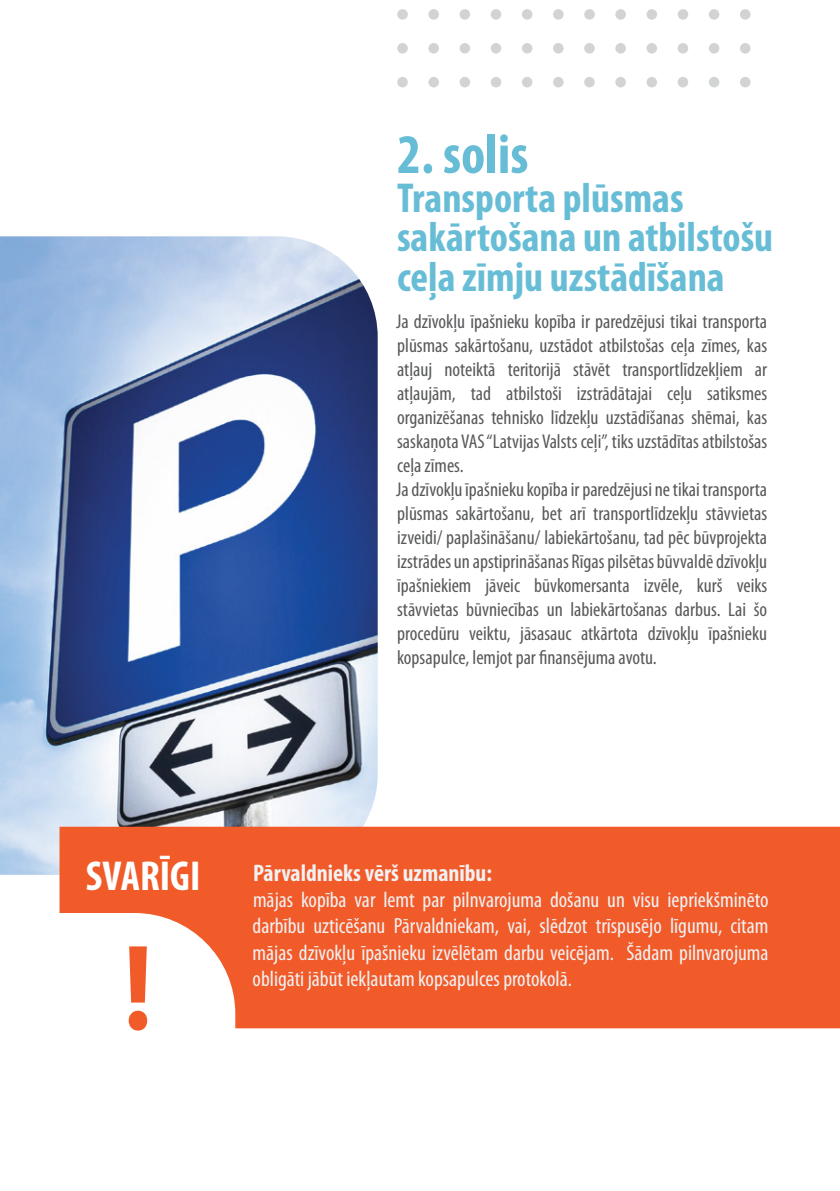
<style>
.page{position:relative;width:840px;height:1191px;background:#fff}
.page>*{position:absolute;margin:0;border:0;box-sizing:border-box;transform-origin:0 0}
.t1{font:700 condensed 123.4px "Myriad Pro";color:#f15a29}
.t2{font:700 condensed 56px "Myriad Pro";color:#68bdd6}
.t3{font:700 condensed 42px/39.2px "Myriad Pro";color:#68bdd6}
.t4{font:700 condensed 42px "Myriad Pro";color:#fff}
.t5{font:700 condensed 24px "Myriad Pro";color:#f1f1f2}
.t6{font:condensed 22px/26.4px "Myriad Pro";color:#f1f1f2;text-align:justify}
.t7{font:condensed 20px/24px "Myriad Pro";color:#58595b}
</style>
<div class="page">
<img style="left:0;top:236px;width:377px;height:638px">
<svg style="left:59px;top:826px;width:780px;height:202px;background:#f27147"></svg>
<div style="left:397px;top:77px;width:10px;height:10px;background:#d1d3d4;border-radius:50%"></div>
<div style="left:397px;top:43px;width:10px;height:11px;background:#d1d3d4;border-radius:50%"></div>
<div style="left:397px;top:9px;width:10px;height:11px;background:#d1d3d4;border-radius:50%"></div>
<div style="left:428px;top:77px;width:10px;height:10px;background:#d1d3d4;border-radius:50%"></div>
<div style="left:428px;top:43px;width:10px;height:11px;background:#d1d3d4;border-radius:50%"></div>
<div style="left:428px;top:9px;width:10px;height:11px;background:#d1d3d4;border-radius:50%"></div>
<div style="left:459px;top:77px;width:11px;height:10px;background:#d1d3d4;border-radius:50%"></div>
<div style="left:459px;top:43px;width:11px;height:11px;background:#d1d3d4;border-radius:50%"></div>
<div style="left:459px;top:9px;width:11px;height:11px;background:#d1d3d4;border-radius:50%"></div>
<div style="left:490px;top:77px;width:11px;height:10px;background:#d1d3d4;border-radius:50%"></div>
<div style="left:490px;top:43px;width:11px;height:11px;background:#d1d3d4;border-radius:50%"></div>
<div style="left:490px;top:9px;width:11px;height:11px;background:#d1d3d4;border-radius:50%"></div>
<div style="left:521px;top:77px;width:11px;height:10px;background:#d1d3d4;border-radius:50%"></div>
<div style="left:521px;top:43px;width:11px;height:11px;background:#d1d3d4;border-radius:50%"></div>
<div style="left:521px;top:9px;width:11px;height:11px;background:#d1d3d4;border-radius:50%"></div>
<div style="left:552px;top:77px;width:11px;height:10px;background:#d1d3d4;border-radius:50%"></div>
<div style="left:552px;top:43px;width:11px;height:11px;background:#d1d3d4;border-radius:50%"></div>
<div style="left:552px;top:9px;width:11px;height:11px;background:#d1d3d4;border-radius:50%"></div>
<div style="left:584px;top:77px;width:10px;height:10px;background:#d1d3d4;border-radius:50%"></div>
<div style="left:584px;top:43px;width:10px;height:11px;background:#d1d3d4;border-radius:50%"></div>
<div style="left:584px;top:9px;width:10px;height:11px;background:#d1d3d4;border-radius:50%"></div>
<div style="left:615px;top:77px;width:10px;height:10px;background:#d1d3d4;border-radius:50%"></div>
<div style="left:615px;top:43px;width:10px;height:11px;background:#d1d3d4;border-radius:50%"></div>
<div style="left:615px;top:9px;width:10px;height:11px;background:#d1d3d4;border-radius:50%"></div>
<div style="left:646px;top:77px;width:10px;height:10px;background:#d1d3d4;border-radius:50%"></div>
<div style="left:646px;top:43px;width:10px;height:11px;background:#d1d3d4;border-radius:50%"></div>
<div style="left:646px;top:9px;width:10px;height:11px;background:#d1d3d4;border-radius:50%"></div>
<div style="left:677px;top:77px;width:10px;height:10px;background:#d1d3d4;border-radius:50%"></div>
<div style="left:677px;top:43px;width:10px;height:11px;background:#d1d3d4;border-radius:50%"></div>
<div style="left:677px;top:9px;width:10px;height:11px;background:#d1d3d4;border-radius:50%"></div>
<div style="left:708px;top:77px;width:11px;height:10px;background:#d1d3d4;border-radius:50%"></div>
<div style="left:708px;top:43px;width:11px;height:11px;background:#d1d3d4;border-radius:50%"></div>
<div style="left:708px;top:9px;width:11px;height:11px;background:#d1d3d4;border-radius:50%"></div>
<div style="left:739px;top:77px;width:11px;height:10px;background:#d1d3d4;border-radius:50%"></div>
<div style="left:739px;top:43px;width:11px;height:11px;background:#d1d3d4;border-radius:50%"></div>
<div style="left:739px;top:9px;width:11px;height:11px;background:#d1d3d4;border-radius:50%"></div>
<h2 class="t2" style="left:397px;top:123px;width:133px">2. solis</h2>
<h3 class="t3" style="left:397px;top:179px;width:377px">Transporta plūsmas sakārtošana un atbilstošu ceļa zīmju uzstādīšana</h3>
<p class="t7" style="left:396px;top:309px;width:372px">Ja dzīvokļu īpašnieku kopība ir paredzējusi tikai transporta plūsmas sakārtošanu, uzstādot atbilstošas ceļa zīmes, kas atļauj noteiktā teritorijā stāvēt transportlīdzekļiem ar atļaujām, tad atbilstoši izstrādātajai ceļu satiksmes organizēšanas tehnisko līdzekļu uzstādīšanas shēmai, kas saskaņota VAS “Latvijas Valsts ceļi”, tiks uzstādītas atbilstošas ceļa zīmes.<br>Ja dzīvokļu īpašnieku kopība ir paredzējusi ne tikai transporta plūsmas sakārtošanu, bet arī transportlīdzekļu stāvvietas izveidi/ paplašināšanu/ labiekārtošanu, tad pēc būvprojekta izstrādes un apstiprināšanas Rīgas pilsētas būvvaldē dzīvokļu īpašniekiem jāveic būvkomersanta izvēle, kurš veiks stāvvietas būvniecības un labiekārtošanas darbus. Lai šo procedūru veiktu, jāsasauc atkārtota dzīvokļu īpašnieku kopsapulce, lemjot par finansējuma avotu.</p>
<h3 class="t4" style="left:86px;top:853px;width:116px">SVARĪGI</h3>
<h1 class="t1" style="left:123px;top:920px;width:31px">!</h1>
<p class="t5" style="left:253px;top:859px;width:240px">Pārvaldnieks vērš uzmanību:</p>
<p class="t6" style="left:252px;top:887px;width:517px">mājas kopība var lemt par pilnvarojuma došanu un visu iepriekšminēto darbību uzticēšanu Pārvaldniekam, vai, slēdzot trīspusējo līgumu, citam mājas dzīvokļu īpašnieku izvēlētam darbu veicējam. Šādam pilnvarojuma obligāti jābūt iekļautam kopsapulces protokolā.</p>
</div>
